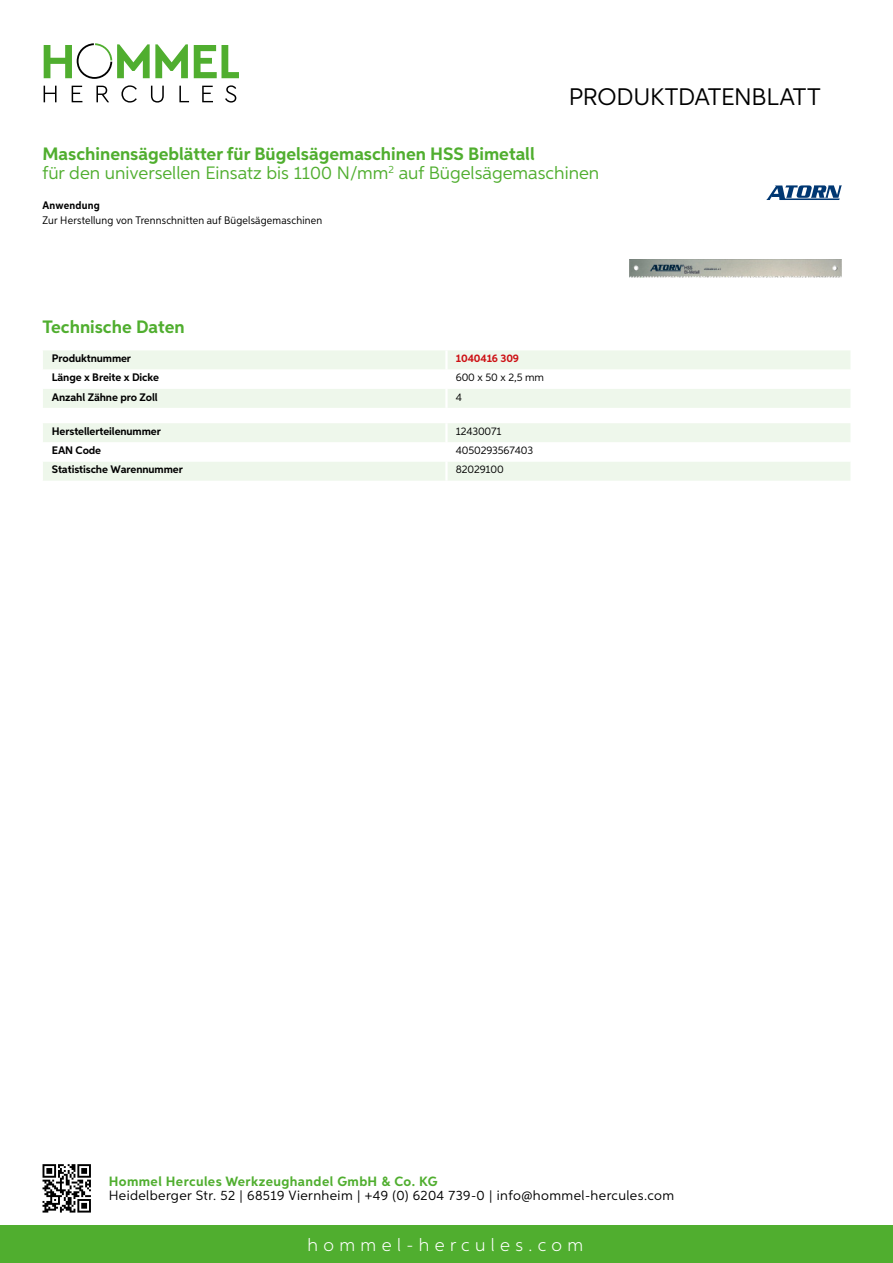
<style>
.page{position:relative;width:893px;height:1263px;background:#fff}
.page>*{position:absolute;margin:0;border:0;box-sizing:border-box;transform-origin:0 0}
.t1{font:24px "Aspira";letter-spacing:-.01em;color:#000}
.t2{font:18px/19.8px "Aspira";color:#50ae2f}
.t3{font:300 18px "Aspira";letter-spacing:.3em;color:#fff}
.t4{font:700 18px "Aspira";color:#50ae2f}
.t5{font:13.5px "Aspira";letter-spacing:.03em;color:#000}
.t6{font:700 13.5px "Aspira";letter-spacing:.03em;color:#50ae2f}
.t7{font:700 10.95px "Aspira";letter-spacing:-.01em;color:#000}
.t8{font:10.95px "Aspira Nar";letter-spacing:.015em;color:#000}
.t9{font:10.95px "Aspira";letter-spacing:-.01em;color:#000}
.t10{font:700 10.95px "Aspira";letter-spacing:-.01em;color:#cd1013}
.t11{font:700 10.95px "Aspira Nar";letter-spacing:.02em;color:#000}
.s1{font-weight:700}
</style>
<div class="page">
<div style="left:0;top:1226px;width:893px;height:37px;background:#50ae2f"></div>
<svg style="left:43px;top:1164px;width:48px;height:48px"></svg>
<svg style="left:194px;top:45px;width:45px;height:33px"></svg>
<svg style="left:44px;top:43px;width:144px;height:36px"></svg>
<svg style="left:44px;top:86px;width:13px;height:16px"></svg>
<svg style="left:72px;top:86px;width:10px;height:16px"></svg>
<svg style="left:96px;top:86px;width:13px;height:16px"></svg>
<svg style="left:121px;top:85px;width:16px;height:18px"></svg>
<svg style="left:151px;top:86px;width:13px;height:17px"></svg>
<svg style="left:179px;top:86px;width:10px;height:16px"></svg>
<svg style="left:202px;top:86px;width:11px;height:16px"></svg>
<svg style="left:225px;top:85px;width:11px;height:18px"></svg>
<svg style="left:43px;top:350px;width:807px;height:58px"></svg>
<hr style="left:445px;top:389px;width:3px;height:19px;background:#fff">
<svg style="left:43px;top:423px;width:807px;height:58px"></svg>
<hr style="left:445px;top:461px;width:3px;height:20px;background:#fff">
<img style="left:629px;top:259px;width:213px;height:19px">
<svg style="left:766px;top:185px;width:76px;height:15px"></svg>
<h1 class="t1" style="left:569px;top:82px;width:253px">Produktdatenblatt</h1>
<p class="t2" style="left:43px;top:143px;width:558px"><span class="s1">Maschinensägeblätter für Bügelsägemaschinen HSS Bimetall<br></span>für den universellen Einsatz bis 1100 N/mm<sup>2</sup> auf Bügelsägemaschinen</p>
<p class="t11" style="left:43px;top:199px;width:59px">Anwendung</p>
<p class="t8" style="left:43px;top:214px;width:281px">Zur Herstellung von Trennschnitten auf Bügelsägemaschinen</p>
<p class="t4" style="left:43px;top:316px;width:144px">Technische Daten</p>
<p class="t7" style="left:52px;top:352px;width:81px">Produktnummer</p>
<p class="t10" style="left:456px;top:352px;width:65px">1040416 309</p>
<p class="t7" style="left:52px;top:371px;width:109px">Länge x Breite x Dicke</p>
<p class="t9" style="left:456px;top:371px;width:90px">600 x 50 x 2,5 mm</p>
<p class="t7" style="left:52px;top:390px;width:107px">Anzahl Zähne pro Zoll</p>
<p class="t9" style="left:456px;top:390px;width:8px">4</p>
<p class="t7" style="left:52px;top:425px;width:111px">Herstellerteilenummer</p>
<p class="t9" style="left:456px;top:425px;width:47px">12430071</p>
<p class="t7" style="left:52px;top:444px;width:51px">EAN Code</p>
<p class="t9" style="left:456px;top:444px;width:79px">4050293567403</p>
<p class="t7" style="left:52px;top:463px;width:132px">Statistische Warennummer</p>
<p class="t9" style="left:456px;top:463px;width:49px">82029100</p>
<p class="t6" style="left:109px;top:1172px;width:330px">Hommel Hercules Werkzeughandel GmbH &amp; Co. KG</p>
<p class="t5" style="left:109px;top:1187px;width:567px">Heidelberger Str. 52 | 68519 Viernheim | +49 (0) 6204 739-0 | info@hommel-hercules.com</p>
<p class="t3" style="left:307px;top:1234px;width:277px">hommel-hercules.com</p>
</div>
